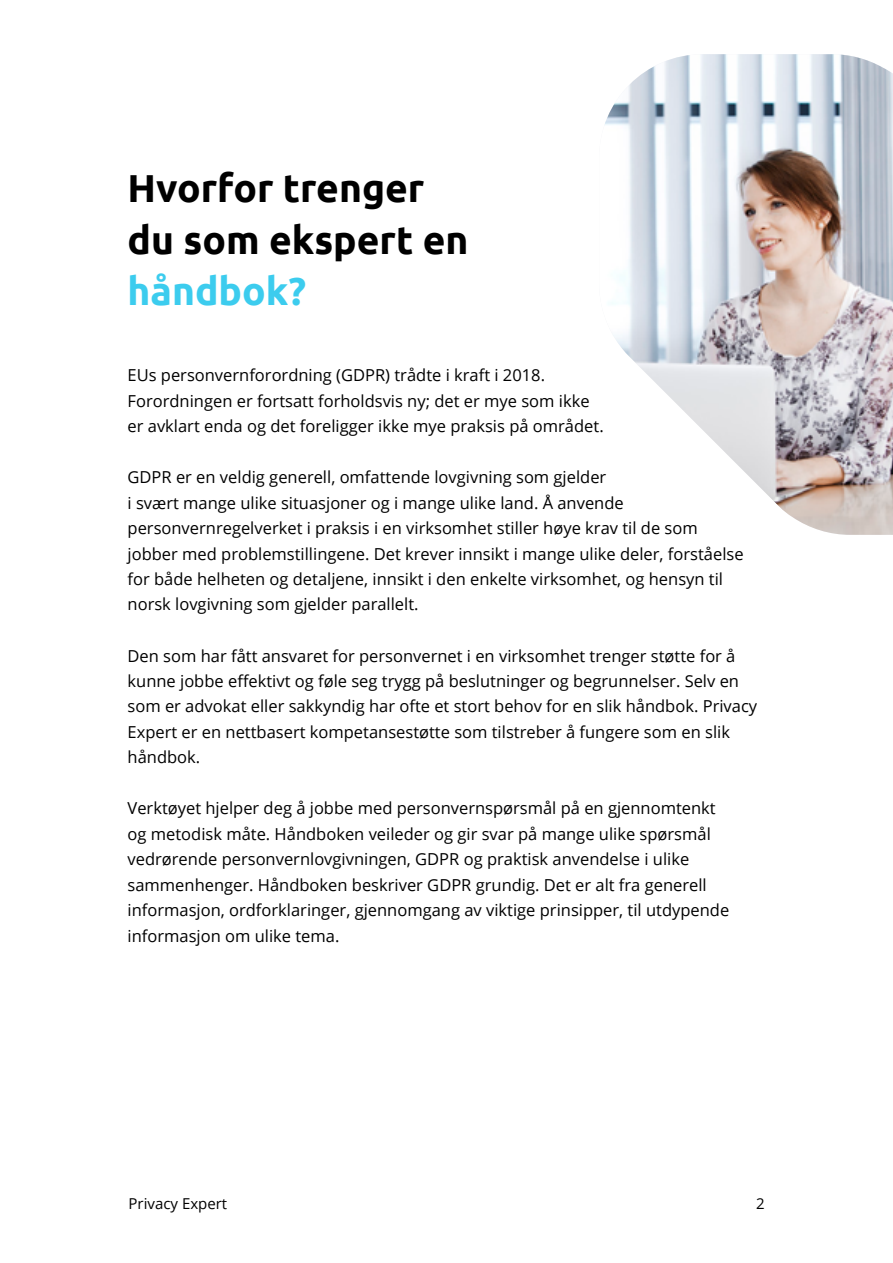
<style>
.page{position:relative;width:893px;height:1263px;background:#fff}
.page>*{position:absolute;margin:0;border:0;box-sizing:border-box;transform-origin:0 0}
.t1{font:700 39px/51px "Ubuntu";color:#000}
.t2{font:700 39px "Ubuntu";color:#3cccee}
.t3{font:16.5px/25.5px "Open Sans";color:#000}
.t4{font:15px "Open Sans";color:#000}
</style>
<div class="page">
<img style="left:605px;top:54px;width:288px;height:481px">
<h1 class="t1" style="left:128px;top:163px;width:342px">Hvorfor trenger du som ekspert en</h1>
<h1 class="t2" style="left:128px;top:267px;width:180px">håndbok?</h1>
<p class="t3" style="left:128px;top:362px;width:478px">EUs personvernforordning (GDPR) trådte i kraft i 2018.<br>Forordningen er fortsatt forholdsvis ny; det er mye som ikke er avklart enda og det foreligger ikke mye praksis på området.</p>
<p class="t3" style="left:128px;top:464px;width:618px">GDPR er en veldig generell, omfattende lovgivning som gjelder<br>i svært mange ulike situasjoner og i mange ulike land. Å anvende personvernregelverket i praksis i en virksomhet stiller høye krav til de som jobber med problemstillingene. Det krever innsikt i mange ulike deler, forståelse for både helheten og detaljene, innsikt i den enkelte virksomhet, og hensyn til norsk lovgivning som gjelder parallelt.</p>
<p class="t3" style="left:128px;top:642px;width:631px">Den som har fått ansvaret for personvernet i en virksomhet trenger støtte for å kunne jobbe effektivt og føle seg trygg på beslutninger og begrunnelser. Selv en som er advokat eller sakkyndig har ofte et stort behov for en slik håndbok. Privacy Expert er en nettbasert kompetansestøtte som tilstreber å fungere som en slik håndbok.</p>
<p class="t3" style="left:128px;top:795px;width:603px">Verktøyet hjelper deg å jobbe med personvernspørsmål på en gjennomtenkt og metodisk måte. Håndboken veileder og gir svar på mange ulike spørsmål vedrørende personvernlovgivningen, GDPR og praktisk anvendelse i ulike sammenhenger. Håndboken beskriver GDPR grundig. Det er alt fra generell informasjon, ordforklaringer, gjennomgang av viktige prinsipper, til utdypende informasjon om ulike tema.</p>
<p class="t4" style="left:129px;top:1193px;width:100px">Privacy Expert</p>
<p class="t4" style="left:756px;top:1193px;width:10px">2</p>
</div>
